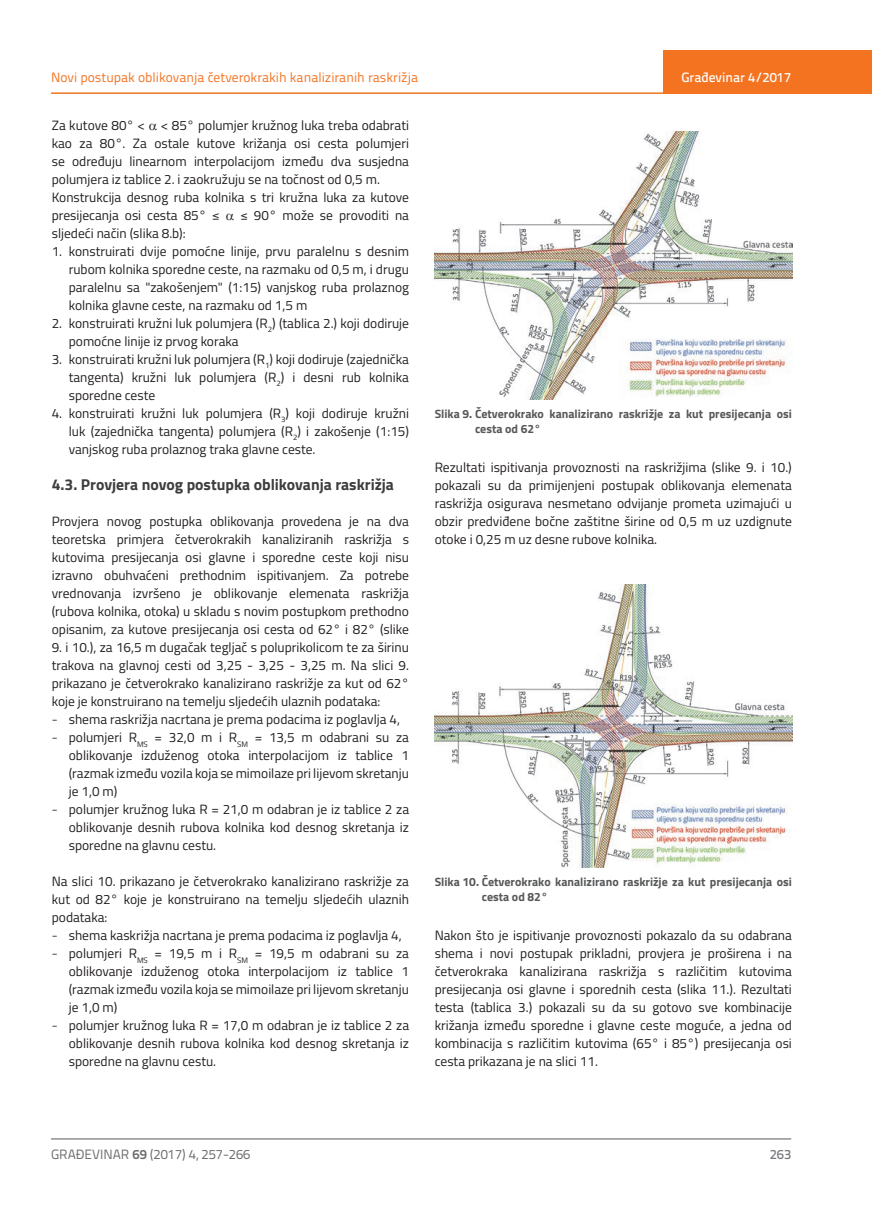
<style>
.page{position:relative;width:872px;height:1212px;background:#fff}
.page>*{position:absolute;margin:0;border:0;box-sizing:border-box;transform-origin:0 0}
.t1{font:700 15.75px "Titillium";color:#3e3e3f}
.t2{font:13.5px/18px "Titillium";color:#231f20;text-align:justify}
.t3{font:13.5px "Titillium Text 22 L";color:#f47321}
.t4{font:13.5px "Titillium Text 22 L";color:#6c6d70}
.t5{font:500 13.5px "Titillium Text 22 L";color:#fff}
.t6{font:500 13.5px "Titillium Text 22 L";color:#787a7d}
.t7{font:700 12px/15px "Titillium";color:#57585a}
.s1{font-family:"Titillium Text 22 L";font-weight:300}
.s2{font-weight:700}
</style>
<div class="page">
<hr style="left:51px;top:92px;width:821px;height:2px;background:#f47321">
<div style="left:663px;top:50px;width:209px;height:44px;background:#f47321"></div>
<hr style="left:51px;top:1139px;width:740px;height:1px;background:#57585a">
<img style="left:435px;top:131px;width:357px;height:268px">
<img style="left:435px;top:584px;width:357px;height:283px">
<p class="t3" style="left:51px;top:68px;width:368px">Novi postupak oblikovanja četverokrakih kanaliziranih raskrižja</p>
<p class="t2" style="left:52px;top:115px;width:359px;text-align:left">Za kutove 80° &lt; &lt; 85° polumjer kružnog luka treba odabrati kao za 80°. Za ostale kutove križanja osi cesta polumjeri se određuju linearnom interpolacijom između dva susjedna polumjera iz tablice 2. i zaokružuju se na točnost od 0,5 m.<br>Konstrukcija desnog ruba kolnika s tri kružna luka za kutove presijecanja osi cesta 85° ≤</p>
<p class="t2" style="left:240px;top:205px;width:170px">≤ 90° može se provoditi na</p>
<p class="t2" style="left:52px;top:223px;width:135px">sljedeći način (slika 8.b):</p>
<p class="t2" style="left:69px;top:241px;width:342px;text-indent:-17px">1. konstruirati dvije pomoćne linije, prvu paralelnu s desnim rubom kolnika sporedne ceste, na razmaku od 0,5 m, i drugu paralelnu sa "zakošenjem" (1:15) vanjskog ruba prolaznog kolnika glavne ceste, na razmaku od 1,5 m</p>
<p class="t2" style="left:69px;top:313px;width:342px;text-indent:-17px">2. konstruirati kružni luk polumjera (R<sub>2</sub>) (tablica 2.) koji dodiruje pomoćne linije iz prvog koraka</p>
<p class="t2" style="left:69px;top:349px;width:342px;text-indent:-17px">3. konstruirati kružni luk polumjera (R<sub>1</sub>) koji dodiruje (zajednička tangenta) kružni luk polumjera (R<sub>2</sub>) i desni rub kolnika sporedne ceste</p>
<p class="t2" style="left:69px;top:403px;width:342px;text-indent:-17px">4. konstruirati kružni luk polumjera (R<sub>3</sub>) koji dodiruje kružni luk (zajednička tangenta) polumjera (R<sub>2</sub>) i zakošenje (1:15) vanjskog ruba prolaznog traka glavne ceste.</p>
<p class="t1" style="left:52px;top:472px;width:344px">4.3. Provjera novog postupka oblikovanja raskrižja</p>
<p class="t2" style="left:52px;top:511px;width:359px">Provjera novog postupka oblikovanja provedena je na dva teoretska primjera četverokrakih kanaliziranih raskrižja s kutovima presijecanja osi glavne i sporedne ceste koji nisu izravno obuhvaćeni prethodnim ispitivanjem. Za potrebe vrednovanja izvršeno je oblikovanje elemenata raskrižja (rubova kolnika, otoka) u skladu s novim postupkom prethodno opisanim, za kutove presijecanja osi cesta od 62° i 82° (slike</p>
<p class="t2" style="left:52px;top:637px;width:359px">9. i 10.), za 16,5 m dugačak tegljač s poluprikolicom te za širinu trakova na glavnoj cesti od 3,25 - 3,25 - 3,25 m. Na slici 9. prikazano je četverokrako kanalizirano raskrižje za kut od 62° koje je konstruirano na temelju sljedećih ulaznih podataka:</p>
<p class="t2" style="left:52px;top:710px;width:350px"><span class="s1">-</span> shema raskrižja nacrtana je prema podacima iz poglavlja 4,</p>
<p class="t2" style="left:69px;top:728px;width:342px;text-indent:-17px"><span class="s1">-</span> polumjeri R<sub>MS</sub> = 32,0 m i R<sub>SM</sub> = 13,5 m odabrani su za oblikovanje izduženog otoka interpolacijom iz tablice 1 (razmak između vozila koja se mimoilaze pri lijevom skretanju je 1,0 m)</p>
<p class="t2" style="left:69px;top:800px;width:342px;text-indent:-17px"><span class="s1">-</span> polumjer kružnog luka R = 21,0 m odabran je iz tablice 2 za oblikovanje desnih rubova kolnika kod desnog skretanja iz sporedne na glavnu cestu.</p>
<p class="t2" style="left:52px;top:872px;width:359px">Na slici 10. prikazano je četverokrako kanalizirano raskrižje za kut od 82° koje je konstruirano na temelju sljedećih ulaznih podataka:</p>
<p class="t2" style="left:52px;top:926px;width:352px"><span class="s1">-</span> shema kaskrižja nacrtana je prema podacima iz poglavlja 4,</p>
<p class="t2" style="left:69px;top:944px;width:342px;text-indent:-17px"><span class="s1">-</span> polumjeri R<sub>MS</sub> = 19,5 m i R<sub>SM</sub> = 19,5 m odabrani su za oblikovanje izduženog otoka interpolacijom iz tablice 1 (razmak između vozila koja se mimoilaze pri lijevom skretanju je 1,0 m)</p>
<p class="t2" style="left:69px;top:1016px;width:342px;text-indent:-17px"><span class="s1">-</span> polumjer kružnog luka R = 17,0 m odabran je iz tablice 2 za oblikovanje desnih rubova kolnika kod desnog skretanja iz sporedne na glavnu cestu.</p>
<p class="t5" style="left:681px;top:67px;width:111px">Građevinar 4/2017</p>
<p class="t7" style="left:475px;top:405px;width:318px;text-indent:-40px">Slika 9. Četverokrako kanalizirano raskrižje za kut presijecanja osi cesta od 62°</p>
<p class="t2" style="left:435px;top:457px;width:359px">Rezultati ispitivanja provoznosti na raskrižjima (slike 9. i 10.) pokazali su da primijenjeni postupak oblikovanja elemenata raskrižja osigurava nesmetano odvijanje prometa uzimajući u obzir predviđene bočne zaštitne širine od 0,5 m uz uzdignute otoke i 0,25 m uz desne rubove kolnika.</p>
<p class="t7" style="left:482px;top:874px;width:312px;text-indent:-47px">Slika 10. Četverokrako kanalizirano raskrižje za kut presijecanja osi cesta od 82°</p>
<p class="t2" style="left:435px;top:926px;width:359px">Nakon što je ispitivanje provoznosti pokazalo da su odabrana shema i novi postupak prikladni, provjera je proširena i na četverokraka kanalizirana raskrižja s različitim kutovima presijecanja osi glavne i sporednih cesta (slika 11.). Rezultati testa (tablica 3.) pokazali su da su gotovo sve kombinacije križanja između sporedne i glavne ceste moguće, a jedna od kombinacija s različitim kutovima (65° i 85°) presijecanja osi cesta prikazana je na slici 11.</p>
<p class="t4" style="left:51px;top:1144px;width:201px">GRAĐEVINAR <span class="s2">69</span> (2017) 4, 257-266</p>
<p class="t6" style="left:769px;top:1144px;width:23px">263</p>
</div>
